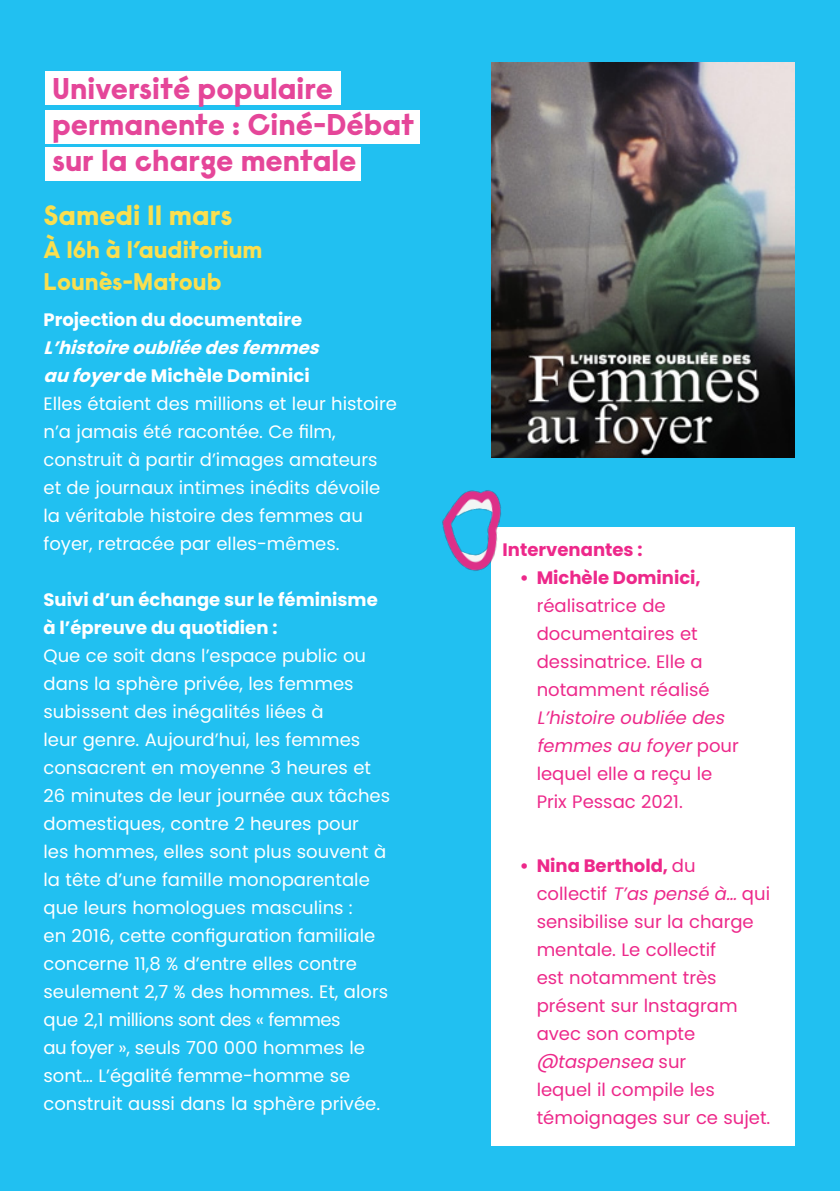
<style>
.page{position:relative;width:840px;height:1191px;background:#fff}
.page>*{position:absolute;margin:0;border:0;box-sizing:border-box;transform-origin:0 0}
.t1{font:800 30px/36px "Raisonne Pro";color:#e54699}
.t2{font:800 28px "Raisonne Pro";color:#fadf4f}
.t3{font:800 24px/32px "Raisonne Pro";color:#fadf4f}
.t4{font:18px/28px "Poppins";color:#fff}
.t5{font:18px/28px "Poppins";color:#ed288a}
.t6{font:700 18px/28px "Poppins";color:#fff}
.t7{font:700 18px "Poppins";color:#ed288a}
.s1{font-style:italic}
.s2{font-weight:700}
</style>
<div class="page">
<div style="left:0;top:0;width:839px;height:1191px;background:#21c0f1"></div>
<div style="left:45px;top:71px;width:296px;height:34px;background:#fff"></div>
<div style="left:45px;top:110px;width:375px;height:34px;background:#fff"></div>
<img style="left:491px;top:62px;width:303px;height:396px">
<div style="left:491px;top:527px;width:303px;height:618px;background:#fff"></div>
<img style="left:442px;top:490px;width:59px;height:81px">
<div style="left:45px;top:147px;width:315px;height:34px;background:#fff"></div>
<p class="t1" style="left:52px;top:70px;width:363px">Université populaire permanente : Ciné-Débat sur la charge mentale</p>
<p class="t2" style="left:43px;top:196px;width:190px">Samedi 11 mars</p>
<p class="t3" style="left:43px;top:233px;width:220px">À 16h à l’auditorium<br>Lounès-Matoub</p>
<p class="t6" style="left:43px;top:306px;width:285px">Projection du documentaire<br><span class="s1">L’histoireoubliéedesfemmes aufoyer</span>de Michèle Dominici</p>
<p class="t4" style="left:43px;top:390px;width:355px">Elles étaient des millions et leur histoire n’a jamais été racontée. Ce film, construit à partir d’images amateurs et de journaux intimes inédits dévoile la véritable histoire des femmes au foyer, retracée par elles-mêmes.</p>
<p class="t6" style="left:43px;top:586px;width:335px">Suivi d’un échange sur le féminisme à l’épreuve du quotidien :</p>
<p class="t4" style="left:43px;top:642px;width:348px">Que ce soit dans l’espace public ou dans la sphère privée, les femmes subissent des inégalités liées à<br>leur genre. Aujourd’hui, les femmes consacrent en moyenne 3 heures et 26 minutes de leur journée aux tâches domestiques, contre 2 heures pour<br>les hommes, elles sont plus souvent à la tête d’une famille monoparentale que leurs homologues masculins :<br>en 2016, cette configuration familiale concerne 11,8 % d’entre elles contre seulement 2,7 % des hommes. Et, alors que 2,1 millions sont des « femmes<br>au foyer », seuls 700 000 hommes le sont… L’égalité femme-homme se construit aussi dans la sphère privée.</p>
<p class="t7" style="left:502px;top:539px;width:141px">Intervenantes :</p>
<p class="t5" style="left:536px;top:563px;width:203px;text-indent:-17px"><span class="s2">• Michèle Dominici, </span>réalisatrice de documentaires et dessinatrice. Elle a notamment réalisé<br><span class="s1">L’histoire oubliée des femmesau foyer</span>p o u r lequel elle a reçu le<br>Prix Pessac 2021.</p>
<p class="t5" style="left:536px;top:851px;width:235px;text-indent:-17px"><span class="s2">• Nina Berthold,</span> du collectif <span class="s1">T’aspensé à…</span> qui sensibilise sur la charge mentale. Le collectif<br>est notamment très présent sur lnstagram avec son compte</p>
<p class="t5" style="left:536px;top:1047px;width:235px"><span class="s1">@taspensea</span> s u r<br>lequel il compile les témoignages sur ce sujet.</p>
</div>
